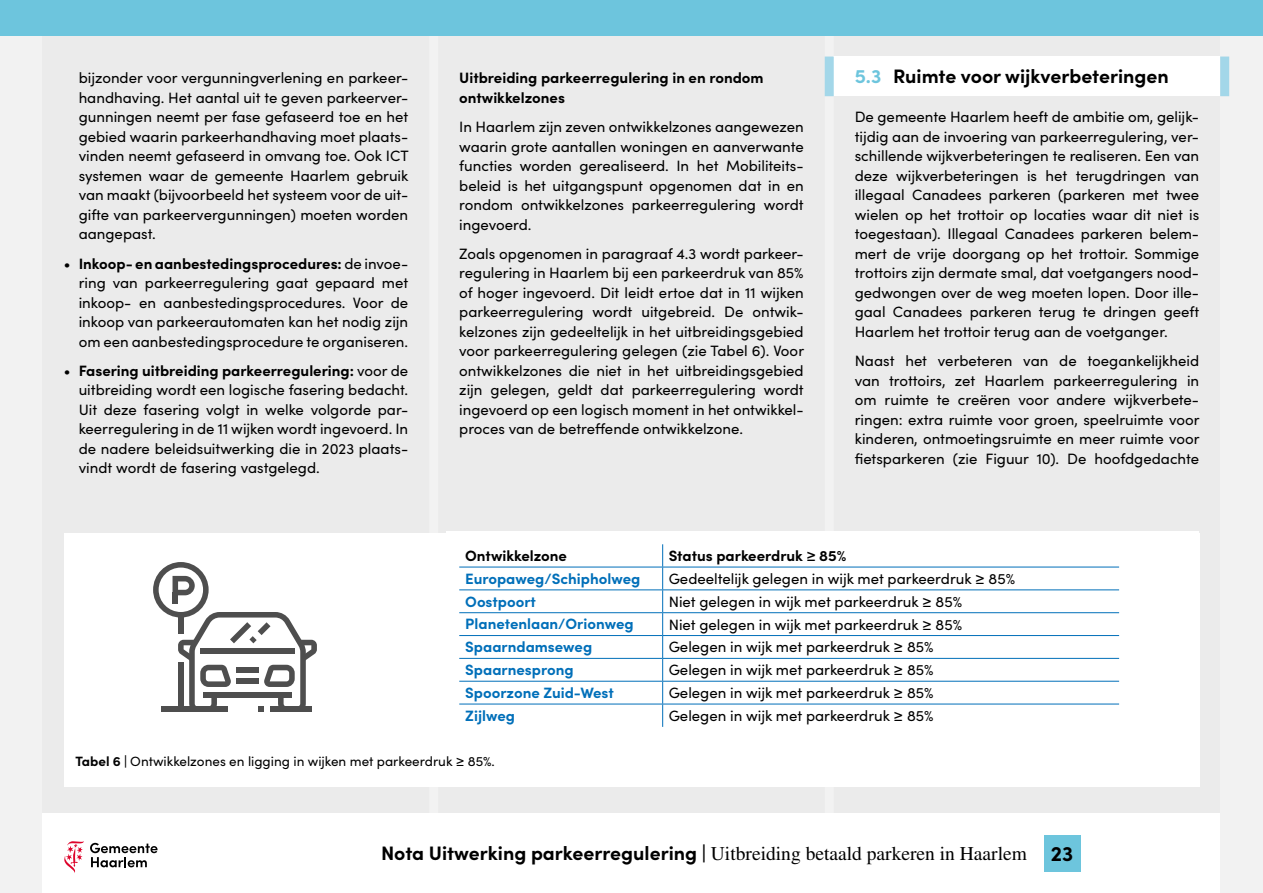
<style>
.page{position:relative;width:1263px;height:893px;background:#f2f2f2}
.page>*{position:absolute;margin:0;border:0;box-sizing:border-box;transform-origin:0 0}
.t1{font:19.5px "Times LT Pro";color:#000}
.t2{font:700 19.5px "Sofia Pro";color:#000}
.t3{font:15px/19.5px "Sofia Pro";color:#000;text-align:justify}
.t4{font:700 15px "Sofia Pro";color:#006fb9}
.t5{font:700 15px/19.5px "Sofia Pro";color:#000}
.t6{font:13.5px "Sofia Pro";color:#000}
.s1{font-weight:700}
.s2{color:#6dc5dd}
.s3{font-family:"Sofia Pro";font-weight:700}
.s4{font-family:"Sofia Pro";font-weight:700;font-size:21px}
</style>
<div class="page">
<div style="left:43px;top:0;width:1177px;height:893px;background:#ebebeb"></div>
<div style="left:429px;top:0;width:9px;height:817px;background:#f2f2f2"></div>
<div style="left:825px;top:0;width:9px;height:817px;background:#f2f2f2"></div>
<div style="left:0;top:0;width:1263px;height:36px;background:#6dc5dd"></div>
<div style="left:833px;top:57px;width:387px;height:39px;background:#fff"></div>
<div style="left:825px;top:57px;width:9px;height:39px;background:#a3d7e9"></div>
<div style="left:1220px;top:57px;width:9px;height:39px;background:#a3d7e9"></div>
<div style="left:64px;top:533px;width:1135px;height:254px;background:#fff"></div>
<div style="left:446px;top:531px;width:753px;height:217px;background:#fff"></div>
<hr style="left:459px;top:567px;width:204px;height:1px;background:#006fb9">
<hr style="left:663px;top:567px;width:456px;height:1px;background:#006fb9">
<hr style="left:459px;top:589px;width:204px;height:1px;background:#006fb9">
<hr style="left:663px;top:589px;width:456px;height:1px;background:#006fb9">
<hr style="left:459px;top:612px;width:204px;height:1px;background:#006fb9">
<hr style="left:663px;top:612px;width:456px;height:1px;background:#006fb9">
<hr style="left:459px;top:635px;width:204px;height:1px;background:#006fb9">
<hr style="left:663px;top:635px;width:456px;height:1px;background:#006fb9">
<hr style="left:459px;top:658px;width:204px;height:1px;background:#006fb9">
<hr style="left:663px;top:658px;width:456px;height:1px;background:#006fb9">
<hr style="left:459px;top:681px;width:204px;height:1px;background:#006fb9">
<hr style="left:663px;top:681px;width:456px;height:1px;background:#006fb9">
<hr style="left:459px;top:704px;width:204px;height:1px;background:#006fb9">
<hr style="left:663px;top:704px;width:456px;height:1px;background:#006fb9">
<svg style="left:662px;top:544px;width:1px;height:183px"></svg>
<svg style="left:153px;top:562px;width:164px;height:150px"></svg>
<div style="left:43px;top:814px;width:1177px;height:79px;background:#fff"></div>
<div style="left:1044px;top:835px;width:36px;height:36px;background:#6dc5dd"></div>
<svg style="left:90px;top:843px;width:68px;height:24px"></svg>
<svg style="left:64px;top:841px;width:20px;height:32px"></svg>
<p class="t3" style="left:79px;top:67px;width:332px">bijzonder voor vergunningverlening en parkeer&shy;handhaving. Het aantal uit te geven parkeerver&shy;gunningen neemt per fase gefaseerd toe en het gebied waarin parkeerhandhaving moet plaats&shy;vinden neemt gefaseerd in omvang toe. Ook ICT systemen waar de gemeente Haarlem gebruik van maakt (bijvoorbeeld het systeem voor de uit&shy;gifte van parkeervergunningen) moeten worden aangepast.</p>
<p class="t3" style="left:79px;top:253px;width:331px;text-indent:-15px">• <span class="s1">Inkoop- en aanbestedingsprocedures:</span> de invoe&shy;ring van parkeerregulering gaat gepaard met inkoop- en aanbestedingsprocedures. Voor de inkoop van parkeerautomaten kan het nodig zijn om een aanbestedingsprocedure te organiseren.</p>
<p class="t3" style="left:79px;top:360px;width:331px;text-indent:-15px">• <span class="s1">Fasering uitbreiding parkeerregulering:</span> voor de uitbreiding wordt een logische fasering bedacht.<br>Uit deze fasering volgt in welke volgorde par&shy;keerregulering in de 11 wijken wordt ingevoerd. In de nadere beleidsuitwerking die in 2023 plaats&shy;vindt wordt de fasering vastgelegd.</p>
<p class="t5" style="left:459px;top:67px;width:306px">Uitbreiding parkeerregulering in en rondom ontwikkelzones</p>
<p class="t3" style="left:459px;top:116px;width:346px">In Haarlem zijn zeven ontwikkelzones aangewezen waarin grote aantallen woningen en aanverwante functies worden gerealiseerd. In het Mobiliteits&shy;beleid is het uitgangspunt opgenomen dat in en rondom ontwikkelzones parkeerregulering wordt ingevoerd.</p>
<p class="t3" style="left:459px;top:243px;width:346px">Zoals opgenomen in paragraaf 4.3 wordt parkeer&shy;regulering in Haarlem bij een parkeerdruk van 85% of hoger ingevoerd. Dit leidt ertoe dat in 11 wijken parkeerregulering wordt uitgebreid. De ontwik&shy;kelzones zijn gedeeltelijk in het uitbreidingsgebied voor parkeerregulering gelegen (zie Tabel 6). Voor ontwikkelzones die niet in het uitbreidingsgebied zijn gelegen, geldt dat parkeerregulering wordt ingevoerd op een logisch moment in het ontwikkel&shy;proces van de betreffende ontwikkelzone.</p>
<h1 class="t2" style="left:855px;top:61px;width:316px"><span class="s2">5.3</span> Ruimte voor wijkverbeteringen</h1>
<p class="t3" style="left:855px;top:106px;width:346px">De gemeente Haarlem heeft de ambitie om, gelijk&shy;tijdig aan de invoering van parkeerregulering, ver&shy;schillende wijkverbeteringen te realiseren. Een van deze wijkverbeteringen is het terugdringen van illegaal Canadees parkeren (parkeren met twee wielen op het trottoir op locaties waar dit niet is toegestaan). Illegaal Canadees parkeren belem&shy;mert de vrije doorgang op het trottoir. Sommige trottoirs zijn dermate smal, dat voetgangers nood&shy;gedwongen over de weg moeten lopen. Door ille&shy;gaal Canadees parkeren terug te dringen geeft Haarlem het trottoir terug aan de voetganger.</p>
<p class="t3" style="left:855px;top:350px;width:346px">Naast het verbeteren van de toegankelijkheid van trottoirs, zet Haarlem parkeerregulering in om ruimte te creëren voor andere wijkverbete&shy;ringen: extra ruimte voor groen, speelruimte voor kinderen, ontmoetingsruimte en meer ruimte voor fietsparkeren (zie Figuur 10). De hoofdgedachte</p>
<p class="t5" style="left:465px;top:545px;width:103px">Ontwikkelzone</p>
<p class="t5" style="left:669px;top:545px;width:179px">Status parkeerdruk ≥ 85%</p>
<p class="t4" style="left:465px;top:567px;width:177px">Europaweg/Schipholweg</p>
<p class="t3" style="left:669px;top:568px;width:348px">Gedeeltelijk gelegen in wijk met parkeerdruk ≥ 85%</p>
<p class="t4" style="left:465px;top:590px;width:72px">Oostpoort</p>
<p class="t3" style="left:669px;top:591px;width:295px">Niet gelegen in wijk met parkeerdruk ≥ 85%</p>
<p class="t4" style="left:465px;top:613px;width:170px">Planetenlaan/Orionweg</p>
<p class="t3" style="left:669px;top:614px;width:295px">Niet gelegen in wijk met parkeerdruk ≥ 85%</p>
<p class="t4" style="left:465px;top:635px;width:128px">Spaarndamseweg</p>
<p class="t3" style="left:669px;top:636px;width:266px">Gelegen in wijk met parkeerdruk ≥ 85%</p>
<p class="t4" style="left:465px;top:658px;width:110px">Spaarnesprong</p>
<p class="t3" style="left:669px;top:659px;width:266px">Gelegen in wijk met parkeerdruk ≥ 85%</p>
<p class="t4" style="left:465px;top:681px;width:150px">Spoorzone Zuid-West</p>
<p class="t3" style="left:669px;top:682px;width:266px">Gelegen in wijk met parkeerdruk ≥ 85%</p>
<p class="t4" style="left:465px;top:704px;width:51px">Zijlweg</p>
<p class="t3" style="left:669px;top:705px;width:266px">Gelegen in wijk met parkeerdruk ≥ 85%</p>
<p class="t6" style="left:75px;top:751px;width:421px"><span class="s1">Tabel 6 |</span> Ontwikkelzones en ligging in wijken met parkeerdruk ≥ 85%.</p>
<h1 class="t1" style="left:381px;top:842px;width:693px"><span class="s3">Nota Uitwerking parkeerregulering |</span> Uitbreiding betaald parkeren in Haarlem <span class="s4">23</span></h1>
</div>
